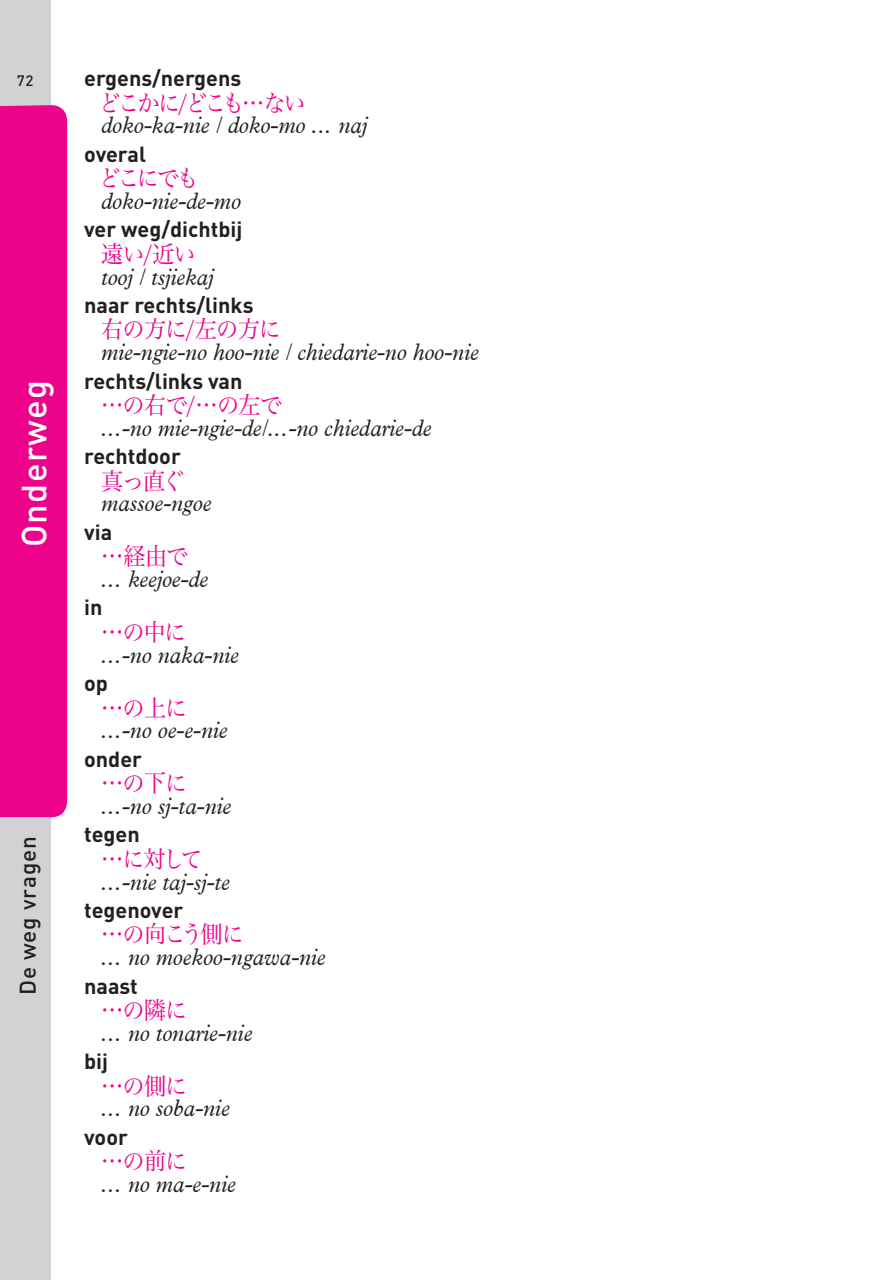
<style>
.page{position:relative;width:893px;height:1280px;background:#fff}
.page>*{position:absolute;margin:0;border:0;box-sizing:border-box;transform-origin:0 0}
.t1{font:500 34.5px "DINOT";letter-spacing:.04em;color:#fff}
.t2{font:italic 24px "Plan Kos";color:#231f20;scale:.93 1}
.t3{font:24px "Hira Min Pro W3";letter-spacing:-.045em;color:#ed028c;scale:.93 1}
.t4{font:24px "Hira Min Pro W3";letter-spacing:-.13em;color:#ed028c;scale:.93 1}
.t5{font:500 22.5px "DINOT";letter-spacing:.04em;color:#231f20}
.t6{font:700 21.6px "DINOT";color:#231f20}
.t7{font:500 15px "DINOT";color:#231f20}
</style>
<div class="page">
<div style="left:0;top:0;width:51px;height:1280px;background:#d1d2d4"></div>
<div style="left:0;top:105px;width:67px;height:713px;background:#ed028c"></div>
<p class="t7" style="left:17px;top:70px;width:18px">72</p>
<p class="t6" style="left:84px;top:64px;width:159px">ergens/nergens</p>
<p class="t4" style="left:99px;top:82px;width:224px">どこかに/どこも…ない</p>
<p class="t2" style="left:101px;top:111px;width:287px">doko-ka-nie / doko-mo ... naj</p>
<p class="t6" style="left:84px;top:139px;width:63px">overal</p>
<p class="t3" style="left:99px;top:158px;width:109px">どこにでも</p>
<p class="t2" style="left:101px;top:187px;width:152px">doko-nie-de-mo</p>
<p class="t6" style="left:84px;top:215px;width:160px">ver weg/dichtbij</p>
<p class="t3" style="left:101px;top:233px;width:103px">遠い/近い</p>
<p class="t2" style="left:101px;top:262px;width:122px">tooj / tsjiekaj</p>
<p class="t6" style="left:84px;top:290px;width:171px">naar rechts/links</p>
<p class="t3" style="left:101px;top:309px;width:195px">右の方に/左の方に</p>
<p class="t2" style="left:101px;top:338px;width:407px">mie-ngie-no hoo-nie / chiedarie-no hoo-nie</p>
<p class="t6" style="left:84px;top:366px;width:160px">rechts/links van</p>
<p class="t3" style="left:101px;top:384px;width:196px">…の右で/…の左で</p>
<p class="t2" style="left:101px;top:414px;width:357px">...-no mie-ngie-de/...-no chiedarie-de</p>
<p class="t6" style="left:84px;top:442px;width:98px">rechtdoor</p>
<p class="t3" style="left:101px;top:460px;width:91px">真っ直ぐ</p>
<p class="t2" style="left:101px;top:489px;width:120px">massoe-ngoe</p>
<p class="t6" style="left:84px;top:517px;width:30px">via</p>
<p class="t3" style="left:101px;top:536px;width:95px">…経由で</p>
<p class="t2" style="left:101px;top:565px;width:117px">... keejoe-de</p>
<p class="t6" style="left:84px;top:593px;width:20px">in</p>
<p class="t3" style="left:101px;top:611px;width:93px">…の中に</p>
<p class="t2" style="left:101px;top:640px;width:149px">...-no naka-nie</p>
<p class="t6" style="left:84px;top:668px;width:25px">op</p>
<p class="t3" style="left:101px;top:687px;width:94px">…の上に</p>
<p class="t2" style="left:101px;top:716px;width:137px">...-no oe-e-nie</p>
<p class="t6" style="left:84px;top:744px;width:59px">onder</p>
<p class="t3" style="left:101px;top:762px;width:94px">…の下に</p>
<p class="t2" style="left:101px;top:792px;width:141px">...-no sj-ta-nie</p>
<p class="t6" style="left:84px;top:820px;width:57px">tegen</p>
<p class="t3" style="left:101px;top:838px;width:110px">…に対して</p>
<p class="t2" style="left:101px;top:867px;width:140px">...-nie taj-sj-te</p>
<p class="t6" style="left:84px;top:895px;width:101px">tegenover</p>
<p class="t3" style="left:101px;top:914px;width:155px">…の向こう側に</p>
<p class="t2" style="left:101px;top:943px;width:243px">... no moekoo-ngawa-nie</p>
<p class="t6" style="left:84px;top:971px;width:55px">naast</p>
<p class="t3" style="left:101px;top:989px;width:94px">…の隣に</p>
<p class="t2" style="left:101px;top:1018px;width:164px">... no tonarie-nie</p>
<p class="t6" style="left:84px;top:1046px;width:25px">bij</p>
<p class="t3" style="left:101px;top:1065px;width:94px">…の側に</p>
<p class="t2" style="left:101px;top:1094px;width:139px">... no soba-nie</p>
<p class="t6" style="left:84px;top:1122px;width:45px">voor</p>
<p class="t3" style="left:101px;top:1140px;width:94px">…の前に</p>
<p class="t2" style="left:101px;top:1170px;width:146px">... no ma-e-nie</p>
<h1 class="t1" style="left:11px;top:547px;width:169px;rotate:-90deg">Onderweg</h1>
<p class="t5" style="left:12px;top:995px;width:161px;rotate:-90deg">De weg vragen</p>
</div>
